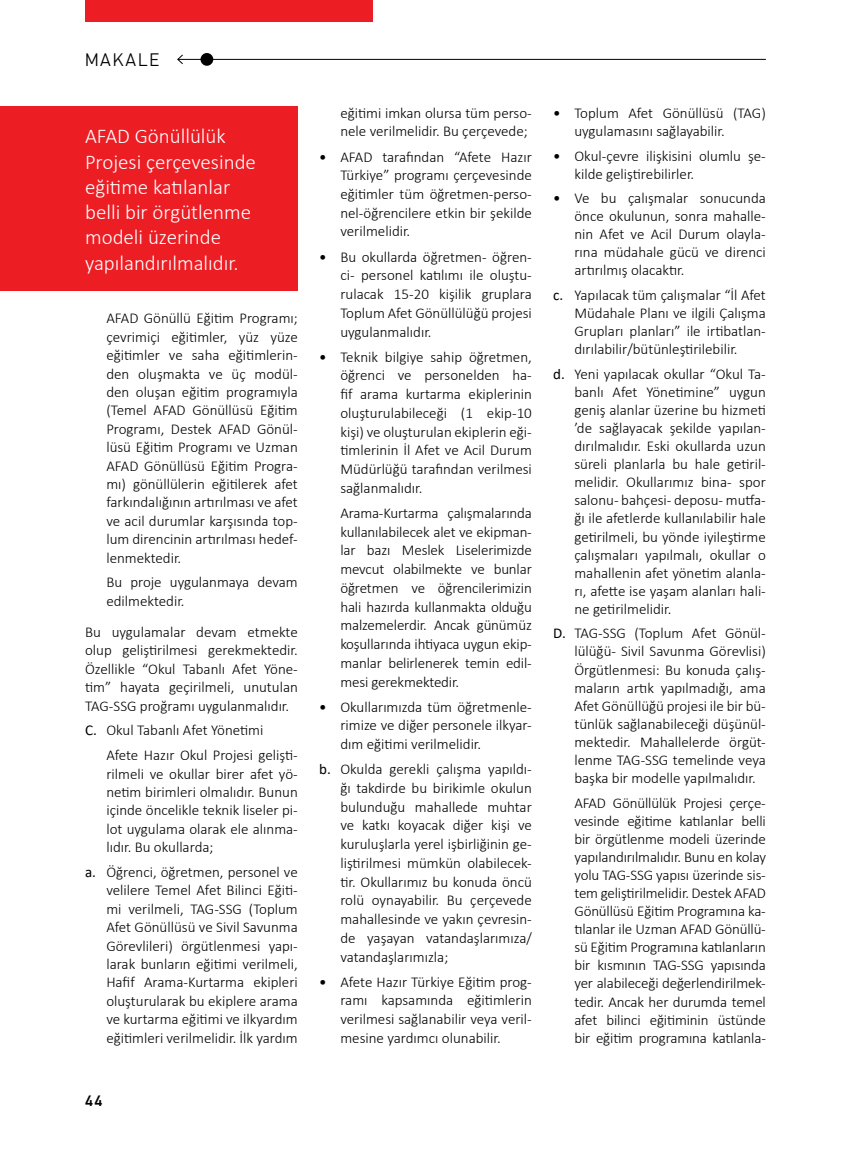
<style>
.page{position:relative;width:851px;height:1149px;background:#fff}
.page>*{position:absolute;margin:0;border:0;box-sizing:border-box;transform-origin:0 0}
.t1{font:300 21px/25.2px "Calibri";color:#fff}
.t2{font:300 18px "PF Din Text Pro";letter-spacing:.1em;color:#000}
.t3{font:300 15px/18.8px "Calibri";color:#000;text-align:justify}
.t4{font:500 15px "PF Din Text Pro";color:#000}
.s1{font-weight:400}
</style>
<div class="page">
<div style="left:85px;top:0;width:288px;height:21px;background:#ed1d24"></div>
<div style="left:200px;top:53px;width:13px;height:13px;background:#000;border-radius:50%"></div>
<hr style="left:178px;top:59px;width:587px;height:1px;background:#000">
<svg style="left:177px;top:54px;width:6px;height:10px"></svg>
<div style="left:0;top:106px;width:298px;height:185px;background:#ed1d24"></div>
<p class="t2" style="left:85px;top:50px;width:76px">MAKALE</p>
<h1 class="t1" style="left:85px;top:124px;width:172px">AFAD Gönüllülük<br>Projesi çerçevesinde eğitime katılanlar belli bir örgütlenme modeli üzerinde yapılandırılmalıdır.</h1>
<p class="t3" style="left:106px;top:309px;width:193px">AFAD Gönüllü Eğitim Programı; çevrimiçi eğitimler, yüz yüze eğitimler ve saha eğitimlerin&shy;den oluşmakta ve üç modül&shy;den oluşan eğitim programıyla (Temel AFAD Gönüllüsü Eğitim Programı, Destek AFAD Gönül&shy;lüsü Eğitim Programı ve Uzman AFAD Gönüllüsü Eğitim Progra&shy;mı) gönüllülerin eğitilerek afet farkındalığının artırılması ve afet ve acil durumlar karşısında top&shy;lum direncinin artırılması hedef&shy;lenmektedir.</p>
<p class="t3" style="left:106px;top:573px;width:193px">Bu proje uygulanmaya devam edilmektedir.</p>
<p class="t3" style="left:85px;top:622px;width:214px">Bu uygulamalar devam etmekte olup geliştirilmesi gerekmektedir.<br>Özellikle “Okul Tabanlı Afet Yöne&shy;tim” hayata geçirilmeli, unutulan TAG-SSG proğramı uygulanmalıdır.</p>
<p class="t3" style="left:106px;top:717px;width:193px;line-height:24.8px;text-indent:-21px"><span class="s1">C.</span> Okul Tabanlı Afet Yönetimi<br>Afete Hazır Okul Projesi gelişti-</p>
<p class="t3" style="left:106px;top:764px;width:193px">rilmeli ve okullar birer afet yö&shy;netim birimleri olmalıdır. Bunun içinde öncelikle teknik liseler pi&shy;lot uygulama olarak ele alınma&shy;lıdır. Bu okullarda;</p>
<p class="t3" style="left:106px;top:862px;width:193px;text-indent:-21px"><span class="s1">a.</span> Öğrenci, öğretmen, personel ve velilere Temel Afet Bilinci Eğiti&shy;mi verilmeli, TAG-SSG (Toplum Afet Gönüllüsü ve Sivil Savunma Görevlileri) örgütlenmesi yapı&shy;larak bunların eğitimi verilmeli, Hafif Arama-Kurtarma ekipleri oluşturularak bu ekiplere arama ve kurtarma eğitimi ve ilkyardım eğitimleri verilmelidir. İlk yardım</p>
<p class="t4" style="left:85px;top:1091px;width:19px">44</p>
<p class="t3" style="left:340px;top:103px;width:193px">eğitimi imkan olursa tüm perso&shy;nele verilmelidir. Bu çerçevede;</p>
<p class="t3" style="left:340px;top:147px;width:193px;text-indent:-21px"><span class="s1">•</span> AFAD tarafından “Afete Hazır Türkiye” programı çerçevesinde eğitimler tüm öğretmen-perso&shy;nel-öğrencilere etkin bir şekilde verilmelidir.</p>
<p class="t3" style="left:340px;top:247px;width:193px;text-indent:-21px"><span class="s1">•</span> Bu okullarda öğretmen- öğren&shy;ci- personel katılımı ile oluştu&shy;rulacak 15-20 kişilik gruplara Toplum Afet Gönüllülüğü projesi uygulanmalıdır.</p>
<p class="t3" style="left:340px;top:347px;width:193px;text-indent:-21px"><span class="s1">•</span> Teknik bilgiye sahip öğretmen, öğrenci ve personelden ha&shy;fif arama kurtarma ekiplerinin oluşturulabileceği (1 ekip-10 kişi) ve oluşturulan ekiplerin eği&shy;timlerinin İl Afet ve Acil Durum Müdürlüğü tarafından verilmesi sağlanmalıdır.</p>
<p class="t3" style="left:340px;top:503px;width:193px">Arama-Kurtarma çalışmalarında kullanılabilecek alet ve ekipman&shy;lar bazı Meslek Liselerimizde mevcut olabilmekte ve bunlar öğretmen ve öğrencilerimizin hali hazırda kullanmakta olduğu malzemelerdir. Ancak günümüz koşullarında ihtiyaca uygun ekip&shy;manlar belirlenerek temin edil&shy;mesi gerekmektedir.</p>
<p class="t3" style="left:340px;top:697px;width:193px;text-indent:-21px"><span class="s1">•</span> Okullarımızda tüm öğretmenle&shy;rimize ve diğer personele ilkyar&shy;dım eğitimi verilmelidir.</p>
<p class="t3" style="left:340px;top:759px;width:193px;text-indent:-21px"><span class="s1">b.</span> Okulda gerekli çalışma yapıldı&shy;ğı takdirde bu birikimle okulun bulunduğu mahallede muhtar ve katkı koyacak diğer kişi ve kuruluşlarla yerel işbirliğinin ge&shy;liştirilmesi mümkün olabilecek&shy;tir. Okullarımız bu konuda öncü rolü oynayabilir. Bu çerçevede mahallesinde ve yakın çevresin&shy;de yaşayan vatandaşlarımıza/ vatandaşlarımızla;</p>
<p class="t3" style="left:340px;top:971px;width:193px;text-indent:-21px"><span class="s1">•</span> Afete Hazır Türkiye Eğitim prog&shy;ramı kapsamında eğitimlerin verilmesi sağlanabilir veya veril&shy;mesine yardımcı olunabilir.</p>
<p class="t3" style="left:574px;top:104px;width:193px;line-height:18px;text-indent:-21px"><span class="s1">•</span> Toplum Afet Gönüllüsü (TAG) uygulamasını sağlayabilir.</p>
<p class="t3" style="left:574px;top:146px;width:193px;line-height:18.1px;text-indent:-21px"><span class="s1">•</span> Okul-çevre ilişkisini olumlu şe&shy;kilde geliştirebilirler.</p>
<p class="t3" style="left:574px;top:189px;width:193px;line-height:18px;text-indent:-21px"><span class="s1">•</span> Ve bu çalışmalar sonucunda önce okulunun, sonra mahalle&shy;nin Afet ve Acil Durum olayla&shy;rına müdahale gücü ve direnci artırılmış olacaktır.</p>
<p class="t3" style="left:574px;top:286px;width:193px;line-height:18.1px;text-indent:-21px"><span class="s1">c.</span> Yapılacak tüm çalışmalar “İl Afet Müdahale Planı ve ilgili Çalışma Grupları planları” ile irtibatlan&shy;dırılabilir/bütünleştirilebilir.</p>
<p class="t3" style="left:574px;top:364px;width:193px;line-height:18px;text-indent:-21px"><span class="s1">d.</span> Yeni yapılacak okullar “Okul Ta&shy;banlı Afet Yönetimine” uygun geniş alanlar üzerine bu hizmeti ’de sağlayacak şekilde yapılan&shy;dırılmalıdır. Eski okullarda uzun süreli planlarla bu hale getiril&shy;melidir. Okullarımız bina- spor salonu- bahçesi- deposu- mutfa&shy;ğı ile afetlerde kullanılabilir hale getirilmeli, bu yönde iyileştirme çalışmaları yapılmalı, okullar o mahallenin afet yönetim alanla&shy;rı, afette ise yaşam alanları hali&shy;ne getirilmelidir.</p>
<p class="t3" style="left:574px;top:624px;width:193px;line-height:18px;text-indent:-21px"><span class="s1">D.</span> TAG-SSG (Toplum Afet Gönül&shy;lülüğü- Sivil Savunma Görevlisi)<br>Örgütlenmesi: Bu konuda çalış&shy;maların artık yapılmadığı, ama Afet Gönüllüğü projesi ile bir bü&shy;tünlük sağlanabileceği düşünül&shy;mektedir. Mahallelerde örgüt&shy;lenme TAG-SSG temelinde veya başka bir modelle yapılmalıdır.</p>
<p class="t3" style="left:574px;top:793px;width:193px;line-height:18.1px">AFAD Gönüllülük Projesi çerçe&shy;vesinde eğitime katılanlar belli bir örgütlenme modeli üzerinde yapılandırılmalıdır. Bunu en kolay yolu TAG-SSG yapısı üzerinde sis&shy;tem geliştirilmelidir. Destek AFAD Gönüllüsü Eğitim Programına ka&shy;tılanlar ile Uzman AFAD Gönüllü&shy;sü Eğitim Programına katılanların bir kısmının TAG-SSG yapısında yer alabileceği değerlendirilmek&shy;tedir. Ancak her durumda temel afet bilinci eğitiminin üstünde bir eğitim programına katılanla-</p>
</div>
